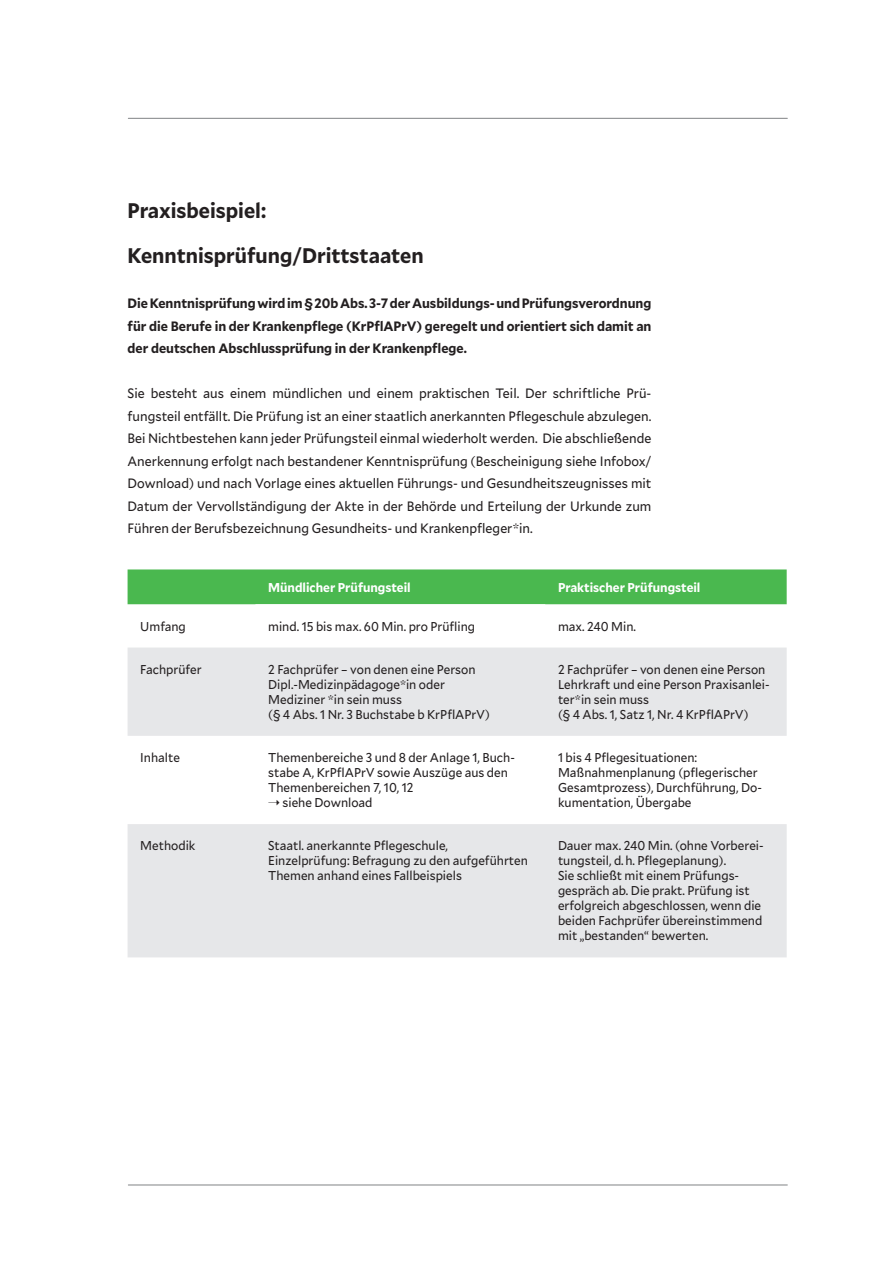
<style>
.page{position:relative;width:893px;height:1263px;background:#fff}
.page>*{position:absolute;margin:0;border:0;box-sizing:border-box;transform-origin:0 0}
.t1{font:700 21px/45px "Mallory Compact";color:#231f20}
.t2{font:13.5px/22.5px "Mallory Compact";color:#231f20;text-align:justify}
.t3{font:700 13.5px/22.5px "Mallory Compact";color:#231f20;text-align:justify}
.t4{font:12.75px/15px "Mallory Compact";color:#231f20}
.t5{font:700 12.75px "Mallory Compact";color:#fff}
</style>
<div class="page">
<hr style="left:128px;top:1185px;width:659px;height:1px;background:#808285">
<hr style="left:128px;top:118px;width:659px;height:1px;background:#808285">
<div style="left:128px;top:569px;width:659px;height:35px;background:#4ab84f"></div>
<svg style="left:255px;top:604px;width:290px;height:1px"></svg>
<svg style="left:128px;top:647px;width:659px;height:310px;fill:#e6e7e9"></svg>
<h1 class="t1" style="left:128px;top:187px;width:297px">Praxisbeispiel:<br>Kenntnisprüfung/Drittstaaten</h1>
<p class="t3" style="left:128px;top:291px;width:525px">Die Kenntnisprüfung wird im § 20b Abs. 3-7 der Ausbildungs- und Prüfungsverordnung für die Berufe in der Krankenpflege (KrPflAPrV) geregelt und orientiert sich damit an der deutschen Abschlussprüfung in der Krankenpflege.</p>
<p class="t2" style="left:128px;top:381px;width:525px">Sie besteht aus einem mündlichen und einem praktischen Teil. Der schriftliche Prü&shy;fungsteil entfällt. Die Prüfung ist an einer staatlich anerkannten Pflegeschule abzulegen.<br>Bei Nichtbestehen kann jeder Prüfungsteil einmal wiederholt werden. Die abschließende Anerkennung erfolgt nach bestandener Kenntnisprüfung (Bescheinigung siehe Infobox/ Download) und nach Vorlage eines aktuellen Führungs- und Gesundheitszeugnisses mit Datum der Vervollständigung der Akte in der Behörde und Erteilung der Urkunde zum Führen der Berufsbezeichnung Gesundheits- und Krankenpfleger*in.</p>
<p class="t5" style="left:268px;top:578px;width:144px">Mündlicher Prüfungsteil</p>
<p class="t5" style="left:558px;top:578px;width:144px">Praktischer Prüfungsteil</p>
<p class="t4" style="left:140px;top:618px;width:47px">Umfang</p>
<p class="t4" style="left:268px;top:618px;width:209px">mind. 15 bis max. 60 Min. pro Prüfling</p>
<p class="t4" style="left:558px;top:618px;width:79px">max. 240 Min.</p>
<p class="t4" style="left:140px;top:661px;width:63px">Fachprüfer</p>
<p class="t4" style="left:268px;top:661px;width:223px">2 Fachprüfer – von denen eine Person<br>Dipl.-Medizinpädagoge*in oder<br>Mediziner *in sein muss<br>(§ 4 Abs. 1 Nr. 3 Buchstabe b KrPflAPrV)</p>
<p class="t4" style="left:558px;top:661px;width:213px">2 Fachprüfer – von denen eine Person<br>Lehrkraft und eine Person Praxisanlei&shy;ter*in sein muss<br>(§ 4 Abs. 1, Satz 1, Nr. 4 KrPflAPrV)</p>
<p class="t4" style="left:140px;top:749px;width:41px">Inhalte</p>
<p class="t4" style="left:268px;top:749px;width:248px">Themenbereiche 3 und 8 der Anlage 1, Buch&shy;stabe A, KrPflAPrV sowie Auszüge aus den<br>Themenbereichen 7, 10, 12<br>➝ siehe Download</p>
<p class="t4" style="left:558px;top:749px;width:206px">1 bis 4 Pflegesituationen:<br>Maßnahmenplanung (pflegerischer<br>Gesamtprozess), Durchführung, Do&shy;kumentation, Übergabe</p>
<p class="t4" style="left:140px;top:838px;width:57px">Methodik</p>
<p class="t4" style="left:268px;top:838px;width:261px">Staatl. anerkannte Pflegeschule,<br>Einzelprüfung: Befragung zu den aufgeführten<br>Themen anhand eines Fallbeispiels</p>
<p class="t4" style="left:558px;top:838px;width:207px">Dauer max. 240 Min. (ohne Vorberei&shy;tungsteil, d. h. Pflegeplanung).<br>Sie schließt mit einem Prüfungs&shy;gespräch ab. Die prakt. Prüfung ist erfolgreich abgeschlossen, wenn die beiden Fachprüfer übereinstimmend mit „bestanden“ bewerten.</p>
</div>
